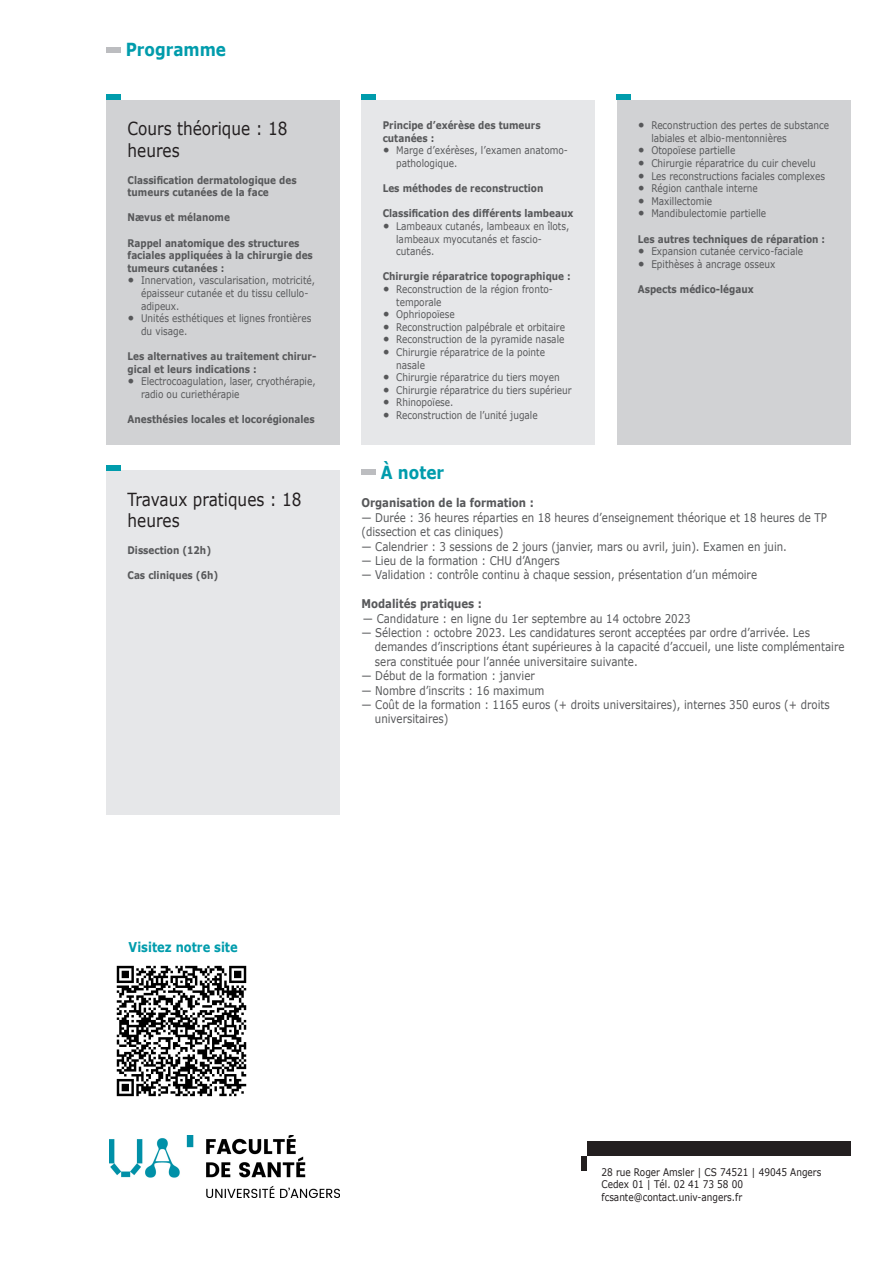
<style>
.page{position:relative;width:893px;height:1263px;background:#fff}
.page>*{position:absolute;margin:0;border:0;box-sizing:border-box;transform-origin:0 0}
.t1{font:18px/21.6px "Verdana";color:#231f20;scale:.85 1}
.t2{font:700 18px "Verdana";color:#009cac;scale:.85 1}
.t3{font:700 13.5px "Verdana";color:#009cac;scale:.85 1}
.t4{font:12px/14.4px "Verdana";color:#57585a;scale:.85 1}
.t5{font:700 12px "Verdana";color:#57585a;scale:.85 1}
.t6{font:10.5px/12.6px "Verdana";color:#57585a;scale:.85 1}
.t7{font:700 10.5px/12.6px "Verdana";color:#57585a;scale:.85 1}
.t8{font:10.5px/12.6px "Verdana";color:#231f20;scale:.85 1}
.s1{font-family:"Minion Pro";font-size:18px}
</style>
<div class="page">
<div style="left:581px;top:1156px;width:6px;height:14px;background:#231f20"></div>
<div style="left:587px;top:1142px;width:263px;height:14px;background:#231f20"></div>
<div style="left:106px;top:47px;width:14px;height:6px;background:#bcbdc0"></div>
<img style="left:110px;top:1135px;width:230px;height:62px">
<div style="left:361px;top:469px;width:15px;height:6px;background:#bcbdc0"></div>
<div style="left:106px;top:100px;width:234px;height:345px;background:#d1d2d4"></div>
<div style="left:106px;top:94px;width:14px;height:6px;background:#009cac"></div>
<div style="left:106px;top:470px;width:234px;height:345px;background:#e6e7e9"></div>
<div style="left:106px;top:465px;width:14px;height:5px;background:#009cac"></div>
<div style="left:361px;top:100px;width:234px;height:345px;background:#e6e7e9"></div>
<div style="left:361px;top:94px;width:15px;height:6px;background:#009cac"></div>
<div style="left:617px;top:100px;width:233px;height:345px;background:#d1d2d4"></div>
<div style="left:617px;top:94px;width:14px;height:6px;background:#009cac"></div>
<img style="left:116px;top:965px;width:131px;height:132px">
<h1 class="t2" style="left:126px;top:37px;width:120px">Programme</h1>
<p class="t1" style="left:128px;top:117px;width:190px">Cours théorique : 18 heures</p>
<p class="t7" style="left:128px;top:173px;width:201px">Classification dermatologique des tumeurs cutanées de la face</p>
<p class="t7" style="left:128px;top:211px;width:122px">Nævus et mélanome</p>
<p class="t7" style="left:128px;top:236px;width:220px">Rappel anatomique des structures faciales appliquées à la chirurgie des tumeurs cutanées :</p>
<p class="t6" style="left:141px;top:274px;width:206px;text-indent:-14px"><span class="s1">•</span> Innervation, vascularisation, motricité, épaisseur cutanée et du tissu cellulo&shy;adipeux.</p>
<p class="t6" style="left:141px;top:312px;width:202px;text-indent:-14px"><span class="s1">•</span> Unités esthétiques et lignes frontières du visage.</p>
<p class="t7" style="left:128px;top:350px;width:224px">Les alternatives au traitement chirur&shy;gical et leurs indications :</p>
<p class="t6" style="left:141px;top:375px;width:207px;text-indent:-14px"><span class="s1">•</span> Electrocoagulation, laser, cryothérapie, radio ou curiethérapie</p>
<p class="t7" style="left:128px;top:413px;width:222px">Anesthésies locales et locorégionales</p>
<p class="t1" style="left:128px;top:488px;width:206px">Travaux pratiques : 18 heures</p>
<p class="t7" style="left:128px;top:544px;width:100px">Dissection (12h)</p>
<p class="t7" style="left:128px;top:569px;width:108px">Cas cliniques (6h)</p>
<p class="t7" style="left:383px;top:119px;width:187px">Principe d’exérèse des tumeurs cutanées :</p>
<p class="t6" style="left:396px;top:144px;width:204px;text-indent:-14px"><span class="s1">•</span> Marge d’exérèses, l’examen anatomo&shy;pathologique.</p>
<p class="t7" style="left:383px;top:182px;width:191px">Les méthodes de reconstruction</p>
<p class="t7" style="left:383px;top:207px;width:226px">Classification des différents lambeaux</p>
<p class="t6" style="left:396px;top:220px;width:205px;text-indent:-14px"><span class="s1">•</span> Lambeaux cutanés, lambeaux en îlots, lambeaux myocutanés et fascio&shy;cutanés.</p>
<p class="t7" style="left:383px;top:270px;width:223px">Chirurgie réparatrice topographique :</p>
<p class="t6" style="left:396px;top:283px;width:186px;text-indent:-14px"><span class="s1">•</span> Reconstruction de la région fronto&shy;temporale</p>
<p class="t6" style="left:383px;top:308px;width:86px"><span class="s1">•</span> Ophriopoïese</p>
<p class="t6" style="left:383px;top:321px;width:216px"><span class="s1">•</span> Reconstruction palpébrale et orbitaire</p>
<p class="t6" style="left:383px;top:333px;width:215px"><span class="s1">•</span> Reconstruction de la pyramide nasale</p>
<p class="t6" style="left:396px;top:346px;width:177px;text-indent:-14px"><span class="s1">•</span> Chirurgie réparatrice de la pointe nasale</p>
<p class="t6" style="left:383px;top:371px;width:210px"><span class="s1">•</span> Chirurgie réparatrice du tiers moyen</p>
<p class="t6" style="left:383px;top:384px;width:224px"><span class="s1">•</span> Chirurgie réparatrice du tiers supérieur</p>
<p class="t6" style="left:383px;top:396px;width:85px"><span class="s1">•</span> Rhinopoïese.</p>
<p class="t6" style="left:383px;top:409px;width:184px"><span class="s1">•</span> Reconstruction de l’unité jugale</p>
<p class="t6" style="left:651px;top:119px;width:211px;text-indent:-14px"><span class="s1">•</span> Reconstruction des pertes de substance labiales et albio-mentonnières</p>
<p class="t6" style="left:638px;top:144px;width:116px"><span class="s1">•</span> Otopoïese partielle</p>
<p class="t6" style="left:638px;top:157px;width:211px"><span class="s1">•</span> Chirurgie réparatrice du cuir chevelu</p>
<p class="t6" style="left:638px;top:169px;width:222px"><span class="s1">•</span> Les reconstructions faciales complexes</p>
<p class="t6" style="left:638px;top:182px;width:143px"><span class="s1">•</span> Région canthale interne</p>
<p class="t6" style="left:638px;top:195px;width:89px"><span class="s1">•</span> Maxillectomie</p>
<p class="t6" style="left:638px;top:207px;width:153px"><span class="s1">•</span> Mandibulectomie partielle</p>
<p class="t7" style="left:638px;top:232px;width:222px">Les autres techniques de réparation :</p>
<p class="t6" style="left:638px;top:245px;width:196px"><span class="s1">•</span> Expansion cutanée cervico-faciale</p>
<p class="t6" style="left:638px;top:258px;width:163px"><span class="s1">•</span> Epithèses à ancrage osseux</p>
<p class="t7" style="left:638px;top:283px;width:138px">Aspects médico-légaux</p>
<p class="t2" style="left:381px;top:459px;width:76px">À noter</p>
<p class="t5" style="left:361px;top:494px;width:204px">Organisation de la formation :</p>
<p class="t4" style="left:361px;top:510px;width:549px">— Durée : 36 heures réparties en 18 heures d’enseignement théorique et 18 heures de TP (dissection et cas cliniques)</p>
<p class="t4" style="left:361px;top:539px;width:502px">— Calendrier : 3 sessions de 2 jours (janvier, mars ou avril, juin). Examen en juin.</p>
<p class="t4" style="left:361px;top:553px;width:235px">— Lieu de la formation : CHU d’Angers</p>
<p class="t4" style="left:361px;top:568px;width:467px">— Validation : contrôle continu à chaque session, présentation d’un mémoire</p>
<p class="t5" style="left:361px;top:595px;width:143px">Modalités pratiques :</p>
<p class="t4" style="left:363px;top:611px;width:387px">— Candidature : en ligne du 1er septembre au 14 octobre 2023</p>
<p class="t4" style="left:375px;top:625px;width:554px;text-indent:-14px">— Sélection : octobre 2023. Les candidatures seront acceptées par ordre d’arrivée. Les demandes d’inscriptions étant supérieures à la capacité d’accueil, une liste complémentaire sera constituée pour l’année universitaire suivante.</p>
<p class="t4" style="left:361px;top:668px;width:205px">— Début de la formation : janvier</p>
<p class="t4" style="left:361px;top:683px;width:217px">— Nombre d’inscrits : 16 maximum</p>
<p class="t4" style="left:375px;top:697px;width:537px;text-indent:-14px">— Coût de la formation : 1165 euros (+ droits universitaires), internes 350 euros (+ droits universitaires)</p>
<p class="t3" style="left:129px;top:937px;width:130px">Visitez notre site</p>
<p class="t8" style="left:601px;top:1165px;width:260px">28 rue Roger Amsler | CS 74521 | 49045 Angers<br>Cedex 01 | Tél. 02 41 73 58 00</p>
<p class="t8" style="left:601px;top:1191px;width:167px">fcsante@contact.univ-angers.fr</p>
</div>
